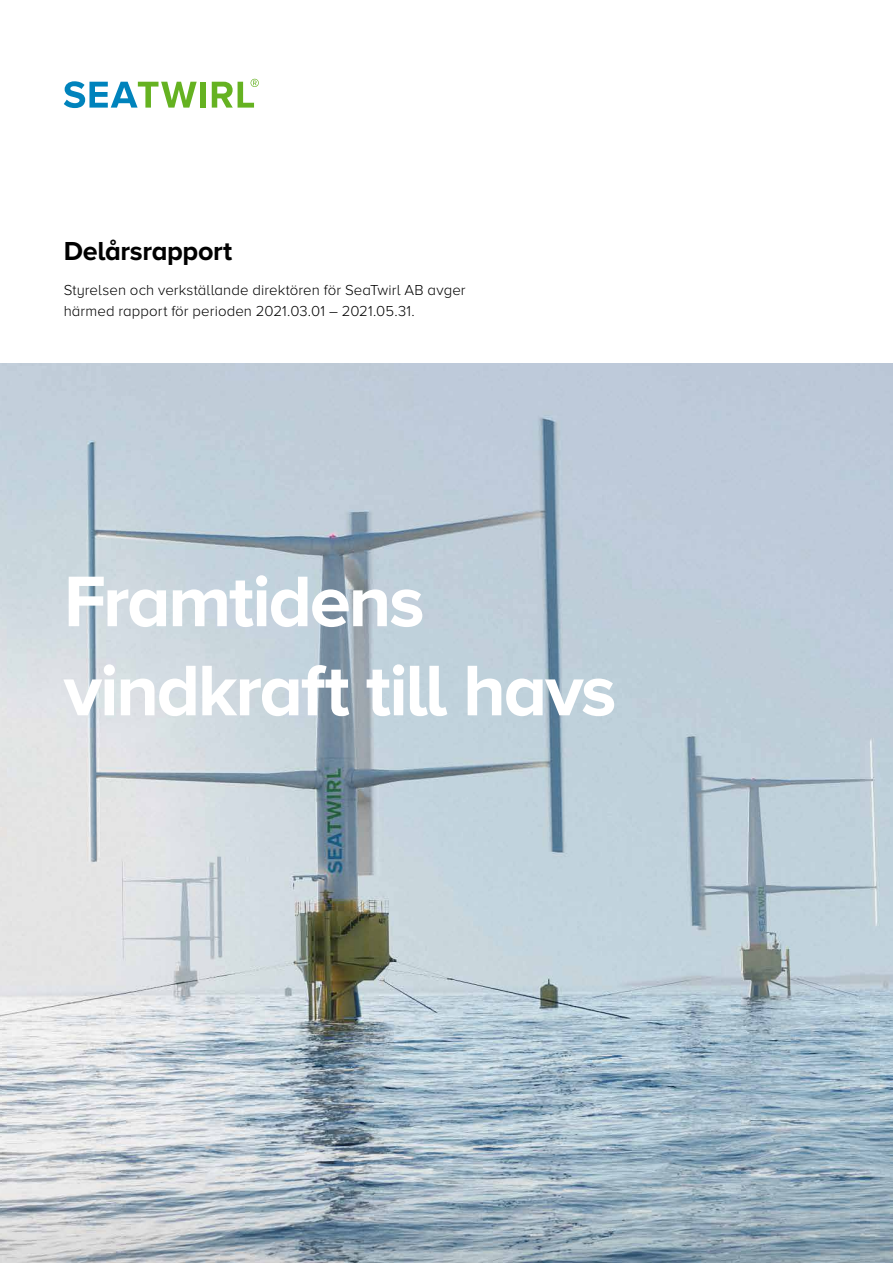
<style>
.page{position:relative;width:893px;height:1263px;background:#fff}
.page>*{position:absolute;margin:0;border:0;box-sizing:border-box;transform-origin:0 0}
.t1{font:700 74.25px/89.1px "Proxima Nova A";letter-spacing:-.03em;color:#fff}
.t2{font:700 27px "Proxima Nova A";letter-spacing:-.015em;color:#000}
.t3{font:300 15px/21px "Proxima Nova A";letter-spacing:.005em;color:#000}
</style>
<div class="page">
<img style="left:0;top:364px;width:893px;height:899px">
<svg style="left:64px;top:81px;width:133px;height:27px"></svg>
<div style="left:200px;top:82px;width:6px;height:26px;background:#65b221"></div>
<svg style="left:212px;top:79px;width:47px;height:29px"></svg>
<h2 class="t2" style="left:64px;top:236px;width:170px">Delårsrapport</h2>
<p class="t3" style="left:64px;top:279px;width:403px">Styrelsen och verkställande direktören för SeaTwirl AB avger härmed rapport för perioden 2021.03.01 – 2021.05.31.</p>
<h1 class="t1" style="left:64px;top:555px;width:554px">Framtidens vindkraft till havs</h1>
</div>
